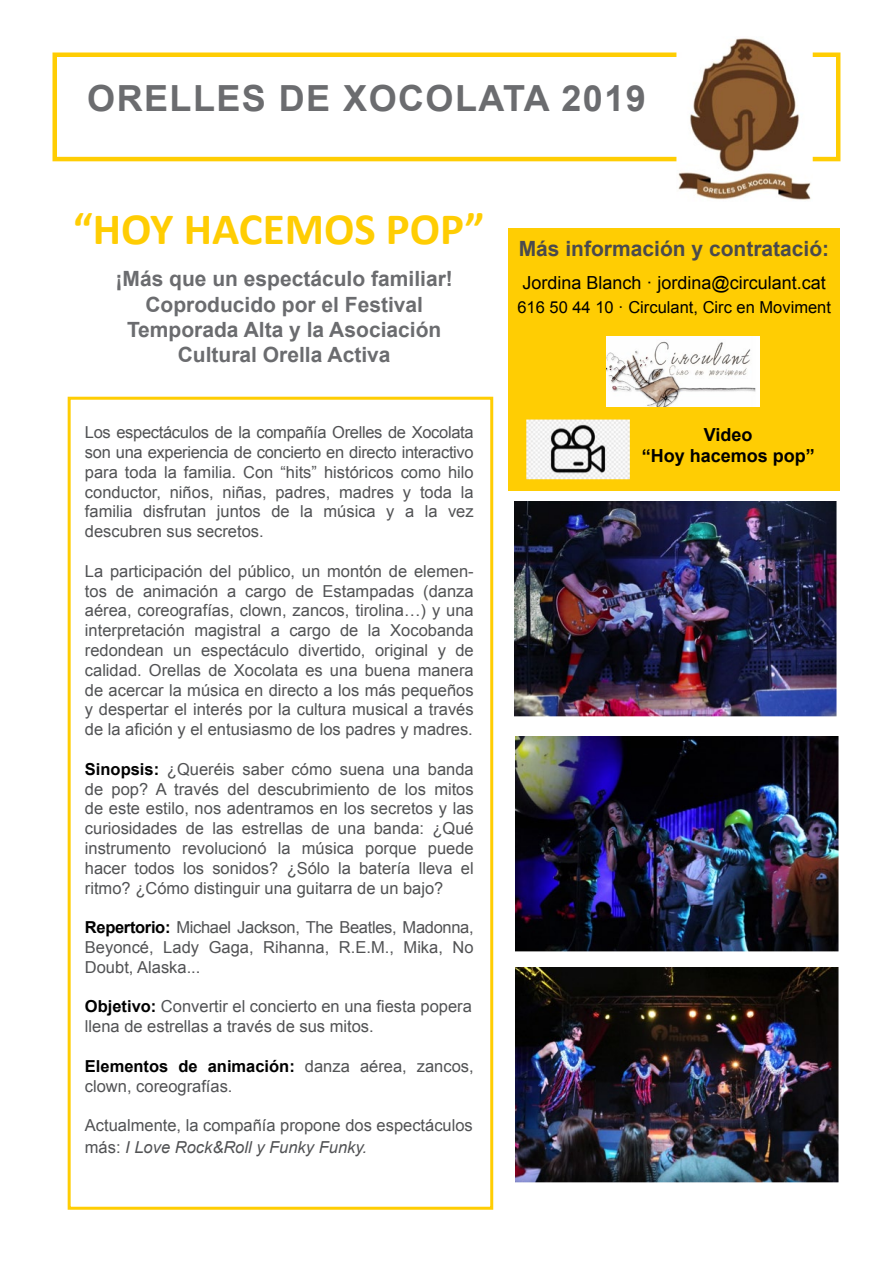
<style>
.page{position:relative;width:893px;height:1263px;background:#fff}
.page>*{position:absolute;margin:0;border:0;box-sizing:border-box;transform-origin:0 0}
.t1{font:700 45px "Calibri";color:#ffcd03}
.t2{font:700 36px "Arial";letter-spacing:.04em;color:#6b6c6f}
.t3{font:700 21px/25.2px "Arial";color:#6b6c6f;text-align:center}
.t4{font:700 21px "Arial";color:#4a4a4d}
.t5{font:18px "Arial";color:#000}
.t6{font:700 18px/21.6px "Arial";color:#000;text-align:center}
.t7{font:16.5px/19.8px "Arial";color:#515254;text-align:justify}
.t8{font:16.5px "Arial";color:#000}
.s1{font-weight:700;color:#000}
.s2{font-style:italic}
</style>
<div class="page">
<div style="left:52px;top:53px;width:788px;height:108px;border:4px solid #ffcd03"></div>
<img style="left:677px;top:38px;width:135px;height:162px">
<div style="left:68px;top:397px;width:425px;height:813px;border:3px solid #ffcd03"></div>
<div style="left:508px;top:229px;width:332px;height:262px;background:#ffcd03"></div>
<img style="left:514px;top:501px;width:323px;height:215px">
<img style="left:516px;top:736px;width:322px;height:215px">
<img style="left:516px;top:967px;width:322px;height:216px">
<img style="left:527px;top:420px;width:102px;height:59px">
<img style="left:606px;top:336px;width:154px;height:70px">
<h2 class="t2" style="left:87px;top:74px;width:560px">ORELLES DE XOCOLATA 2019</h2>
<h1 class="t1" style="left:73px;top:201px;width:413px">“HOY HACEMOS POP”</h1>
<p class="t3" style="left:116px;top:267px;width:339px">¡Más que un espectáculo familiar!<br>Coproducido por el Festival<br>Temporada Alta y la Asociación<br>Cultural Orella Activa</p>
<p class="t7" style="left:85px;top:423px;width:390px">Los espectáculos de la compañía Orelles de Xocolata son una experiencia de concierto en directo interactivo para toda la familia. Con “hits” históricos como hilo conductor, niños, niñas, padres, madres y toda la familia disfrutan juntos de la música y a la vez descubren sus secretos.</p>
<p class="t7" style="left:85px;top:561px;width:390px">La participación del público, un montón de elemen&shy;tos de animación a cargo de Estampadas (danza aérea, coreografías, clown, zancos, tirolina…) y una interpretación magistral a cargo de la Xocobanda redondean un espectáculo divertido, original y de calidad. Orellas de Xocolata es una buena manera de acercar la música en directo a los más pequeños y despertar el interés por la cultura musical a través de la afición y el entusiasmo de los padres y madres.</p>
<p class="t7" style="left:85px;top:759px;width:390px"><span class="s1">Sinopsis:</span> ¿Queréis saber cómo suena una banda de pop? A través del descubrimiento de los mitos de este estilo, nos adentramos en los secretos y las curiosidades de las estrellas de una banda: ¿Qué instrumento revolucionó la música porque puede hacer todos los sonidos? ¿Sólo la batería lleva el ritmo? ¿Cómo distinguir una guitarra de un bajo?</p>
<p class="t7" style="left:85px;top:918px;width:390px"><span class="s1">Repertorio:</span> Michael Jackson, The Beatles, Madonna, Beyoncé, Lady Gaga, Rihanna, R.E.M., Mika, No Doubt, Alaska...</p>
<p class="t7" style="left:85px;top:997px;width:388px"><span class="s1">Objetivo:</span> Convertir el concierto en una fiesta popera llena de estrellas a través de sus mitos.</p>
<p class="t7" style="left:85px;top:1056px;width:390px"><span class="s1">Elementos de animación:</span> danza aérea, zancos, clown, coreografías.</p>
<p class="t7" style="left:85px;top:1115px;width:389px;line-height:21.6px">Actualmente, la compañía propone dos espectáculos más: <span class="s2">I Love Rock&amp;Roll y Funky Funky.</span></p>
<p class="t4" style="left:519px;top:235px;width:312px">Más información y contratació:</p>
<p class="t5" style="left:522px;top:271px;width:305px">Jordina Blanch · jordina@circulant.cat</p>
<p class="t8" style="left:517px;top:297px;width:315px">616 50 44 10 · Circulant, Circ en Moviment</p>
<p class="t6" style="left:642px;top:424px;width:175px">Video<br>“Hoy hacemos pop”</p>
</div>
